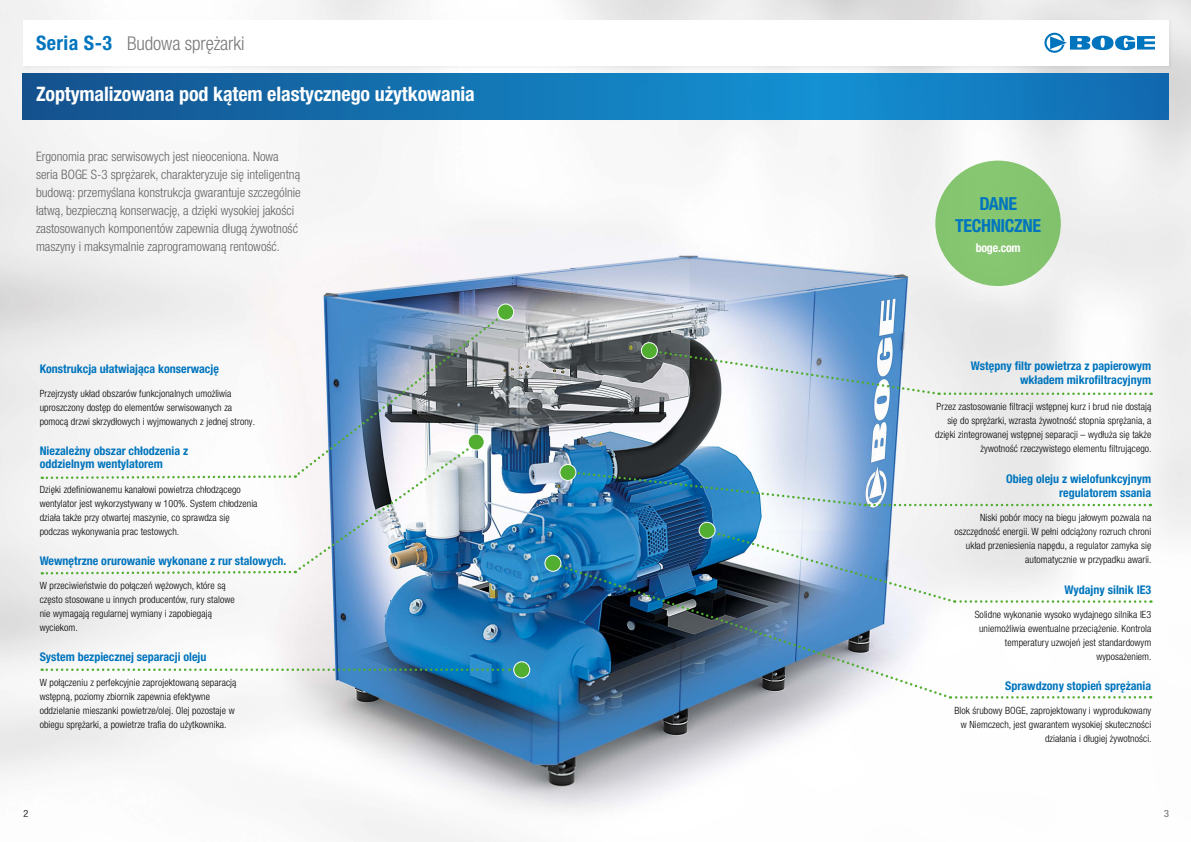
<style>
.page{position:relative;width:1191px;height:842px;background:#fff}
.page>*{position:absolute;margin:0;border:0;box-sizing:border-box;transform-origin:0 0}
.t1{font:700 condensed 20px "Helvetica Neue LT Pro";letter-spacing:-.005em;color:#fff}
.t2{font:300 condensed 19px "Helvetica Neue LT Pro";letter-spacing:-.005em;color:#787978}
.t3{font:700 condensed 18px/22px "Helvetica Neue LT Pro";letter-spacing:-.02em;color:#0075be;text-align:center}
.t4{font:300 condensed 13px/18px "Helvetica Neue LT Pro";color:#636362}
.t5{font:700 condensed 12px/14px "Helvetica Neue LT Pro";color:#0075be;text-align:right}
.t6{font:700 condensed 12px "Helvetica Neue LT Pro";letter-spacing:-.02em;color:#fff}
.t7{font:300 condensed 10px/14px "Helvetica Neue LT Pro";letter-spacing:.01em;color:#000}
.t8{font:300 condensed 10px "Helvetica Neue LT Pro";color:#494948}
.t9{font:300 condensed 10px "Helvetica Neue LT Pro";color:#7e7e7d}
.s1{font-weight:700;font-size:20px;color:#0075be}
</style>
<div class="page">
<img style="left:0;top:0;width:1191px;height:842px">
<div style="left:22px;top:19px;width:1151px;height:51px;background:#000;opacity:.05"></div>
<div style="left:23px;top:20px;width:1145px;height:45px;background:#fff"></div>
<svg style="left:1044px;top:33px;width:111px;height:20px"></svg>
<svg style="left:23px;top:74px;width:1145px;height:45px"></svg>
<div style="left:935px;top:161px;width:125px;height:125px;background:#86c570;border-radius:50%"></div>
<div style="left:514px;top:662px;width:16px;height:16px;background:#51ae30;border-radius:50%"></div>
<div style="left:513px;top:661px;width:17px;height:17px;border:1px solid #fff;border-radius:50%"></div>
<svg style="left:42px;top:668px;width:468px;height:3px"></svg>
<svg style="left:569px;top:470px;width:581px;height:37px"></svg>
<svg style="left:718px;top:532px;width:433px;height:71px"></svg>
<img style="left:554px;top:562px;width:394px;height:137px">
<svg style="left:950px;top:696px;width:201px;height:3px"></svg>
<div style="left:560px;top:464px;width:16px;height:16px;background:#51ae30;border-radius:50%"></div>
<div style="left:559px;top:464px;width:17px;height:17px;border:1px solid #fff;border-radius:50%"></div>
<div style="left:699px;top:522px;width:16px;height:16px;background:#51ae30;border-radius:50%"></div>
<div style="left:698px;top:522px;width:17px;height:17px;border:1px solid #fff;border-radius:50%"></div>
<div style="left:545px;top:555px;width:16px;height:16px;background:#51ae30;border-radius:50%"></div>
<div style="left:544px;top:555px;width:17px;height:17px;border:1px solid #fff;border-radius:50%"></div>
<svg style="left:42px;top:312px;width:464px;height:264px"></svg>
<svg style="left:650px;top:349px;width:501px;height:47px"></svg>
<div style="left:641px;top:343px;width:16px;height:16px;background:#51ae30;border-radius:50%"></div>
<div style="left:641px;top:342px;width:17px;height:17px;border:1px solid #fff;border-radius:50%"></div>
<div style="left:498px;top:304px;width:16px;height:16px;background:#51ae30;border-radius:50%"></div>
<div style="left:497px;top:303px;width:17px;height:18px;border:1px solid #fff;border-radius:50%"></div>
<div style="left:468px;top:434px;width:16px;height:16px;background:#51ae30;border-radius:50%"></div>
<div style="left:468px;top:433px;width:17px;height:17px;border:1px solid #fff;border-radius:50%"></div>
<h2 class="t2" style="left:36px;top:33px;width:210px"><span class="s1">Seria S-3</span> Budowa sprężarki</h2>
<h1 class="t1" style="left:36px;top:82px;width:440px">Zoptymalizowana pod kątem elastycznego użytkowania</h1>
<p class="t4" style="left:36px;top:147px;width:266px">Ergonomia prac serwisowych jest nieoceniona. Nowa seria BOGE S-3 sprężarek, charakteryzuje się inteligentną budową: przemyślana konstrukcja gwarantuje szczególnie łatwą, bezpieczną konserwację, a dzięki wysokiej jakości zastosowanych komponentów zapewnia długą żywotność maszyny i maksymalnie zaprogramowaną rentowość.</p>
<p class="t5" style="left:40px;top:361px;width:181px">Konstrukcja ułatwiająca konserwację</p>
<p class="t7" style="left:40px;top:386px;width:217px">Przejrzysty układ obszarów funkcjonalnych umożliwia uproszczony dostęp do elementów serwisowanych za pomocą drzwi skrzydłowych i wyjmowanych z jednej strony.</p>
<p class="t5" style="left:40px;top:444px;width:150px;line-height:13px;text-align:left">Niezależny obszar chłodzenia z oddzielnym wentylatorem</p>
<p class="t7" style="left:40px;top:482px;width:219px">Dzięki zdefiniowanemu kanałowi powietrza chłodzącego wentylator jest wykorzystywany w 100%. System chłodzenia działa także przy otwartej maszynie, co sprawdza się podczas wykonywania prac testowych.</p>
<p class="t5" style="left:40px;top:553px;width:248px">Wewnętrzne orurowanie wykonane z rur stalowych.</p>
<p class="t7" style="left:40px;top:578px;width:196px">W przeciwieństwie do połączeń wężowych, które są często stosowane u innych producentów, rury stalowe nie wymagają regularnej wymiany i zapobiegają wyciekom.</p>
<p class="t5" style="left:40px;top:650px;width:168px">System bezpiecznej separacji oleju</p>
<p class="t7" style="left:40px;top:675px;width:198px">W połączeniu z perfekcyjnie zaprojektowaną separacją wstępną, poziomy zbiornik zapewnia efektywne oddzielanie mieszanki powietrze/olej. Olej pozostaje w obiegu sprężarki, a powietrze trafia do użytkownika.</p>
<h3 class="t3" style="left:955px;top:192px;width:88px">DANE<br>TECHNICZNE</h3>
<p class="t6" style="left:975px;top:240px;width:46px">boge.com</p>
<p class="t5" style="left:970px;top:359px;width:182px">Wstępny filtr powietrza z papierowym wkładem mikrofiltracyjnym</p>
<p class="t7" style="left:935px;top:400px;width:218px;text-align:right">Przez zastosowanie filtracji wstępnej kurz i brud nie dostają się do sprężarki, wzrasta żywotność stopnia sprężania, a dzięki zintegrowanej wstępnej separacji – wydłuża się także żywotność rzeczywistego elementu filtrującego.</p>
<p class="t5" style="left:1006px;top:472px;width:147px">Obieg oleju z wielofunkcyjnym regulatorem ssania</p>
<p class="t7" style="left:954px;top:510px;width:199px;text-align:right">Niski pobór mocy na biegu jałowym pozwala na oszczędność energii. W pełni odciążony rozruch chroni układ przeniesienia napędu, a regulator zamyka się automatycznie w przypadku awarii.</p>
<p class="t5" style="left:1064px;top:582px;width:88px">Wydajny silnik IE3</p>
<p class="t7" style="left:974px;top:607px;width:178px;text-align:right">Solidne wykonanie wysoko wydajnego silnika IE3 uniemożliwia ewentualne przeciążenie. Kontrola temperatury uzwojeń jest standardowym wyposażeniem.</p>
<p class="t5" style="left:1005px;top:679px;width:148px">Sprawdzony stopień sprężania</p>
<p class="t7" style="left:954px;top:704px;width:199px;text-align:right">Blok śrubowy BOGE, zaprojektowany i wyprodukowany w Niemczech, jest gwarantem wysokiej skuteczności działania i długiej żywotności.</p>
<p class="t8" style="left:24px;top:808px;width:6px">2</p>
<p class="t9" style="left:1164px;top:808px;width:6px">3</p>
</div>
